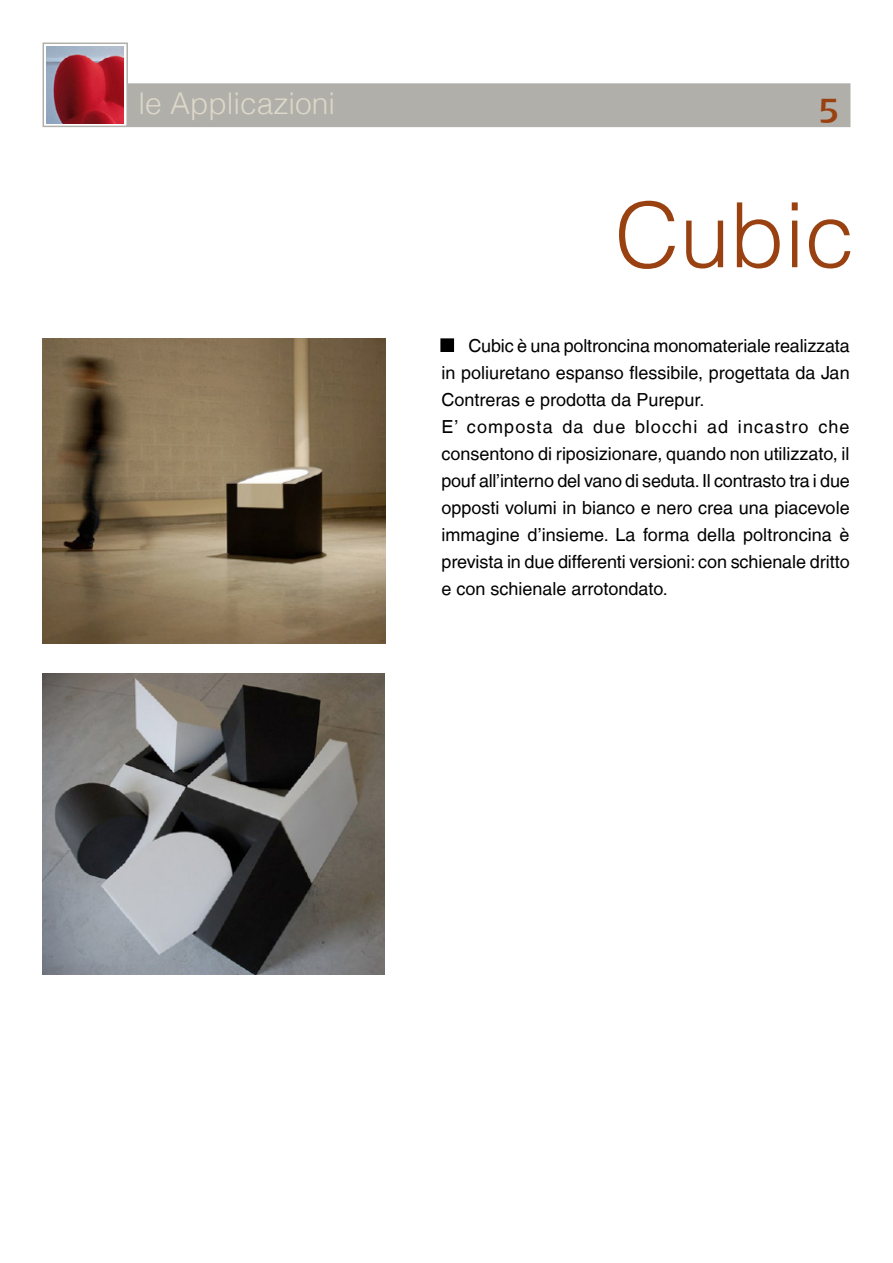
<style>
.page{position:relative;width:893px;height:1263px;background:#fff}
.page>*{position:absolute;margin:0;border:0;box-sizing:border-box;transform-origin:0 0}
.t1{font:300 90px "Helvetica LT";color:#994111}
.t2{font:36px "Aquiline Book Bold SWFTE";color:#994111}
.t3{font:300 30px "Helvetica LT";color:#ddd8c9}
.t4{font:18px/27px "Helvetica LT";color:#000}
</style>
<div class="page">
<div style="left:441px;top:339px;width:12px;height:12px;background:#000"></div>
<div style="left:440px;top:338px;width:14px;height:14px;border:2px solid #000"></div>
<div style="left:128px;top:83px;width:722px;height:44px;background:#b1afaa;border:2px solid #b1afaa"></div>
<svg style="left:43px;top:43px;width:85px;height:84px"></svg>
<img style="left:47px;top:47px;width:76px;height:76px">
<img style="left:43px;top:674px;width:342px;height:301px">
<img style="left:43px;top:339px;width:342px;height:304px">
<h3 class="t3" style="left:138px;top:85px;width:198px">le Applicazioni</h3>
<h2 class="t2" style="left:818px;top:90px;width:23px">5</h2>
<h1 class="t1" style="left:615px;top:179px;width:242px">Cubic</h1>
<p class="t4" style="left:441px;top:332px;width:410px;text-indent:27px">Cubic è una poltroncina monomateriale realizzata in poliuretano espanso flessibile, progettata da Jan Contreras e prodotta da Purepur.<br>E’ composta da due blocchi ad incastro che consentono di riposizionare, quando non utilizzato, il pouf all’interno del vano di seduta. Il contrasto tra i due opposti volumi in bianco e nero crea una piacevole immagine d’insieme. La forma della poltroncina è prevista in due differenti versioni: con schienale dritto e con schienale arrotondato.</p>
</div>
